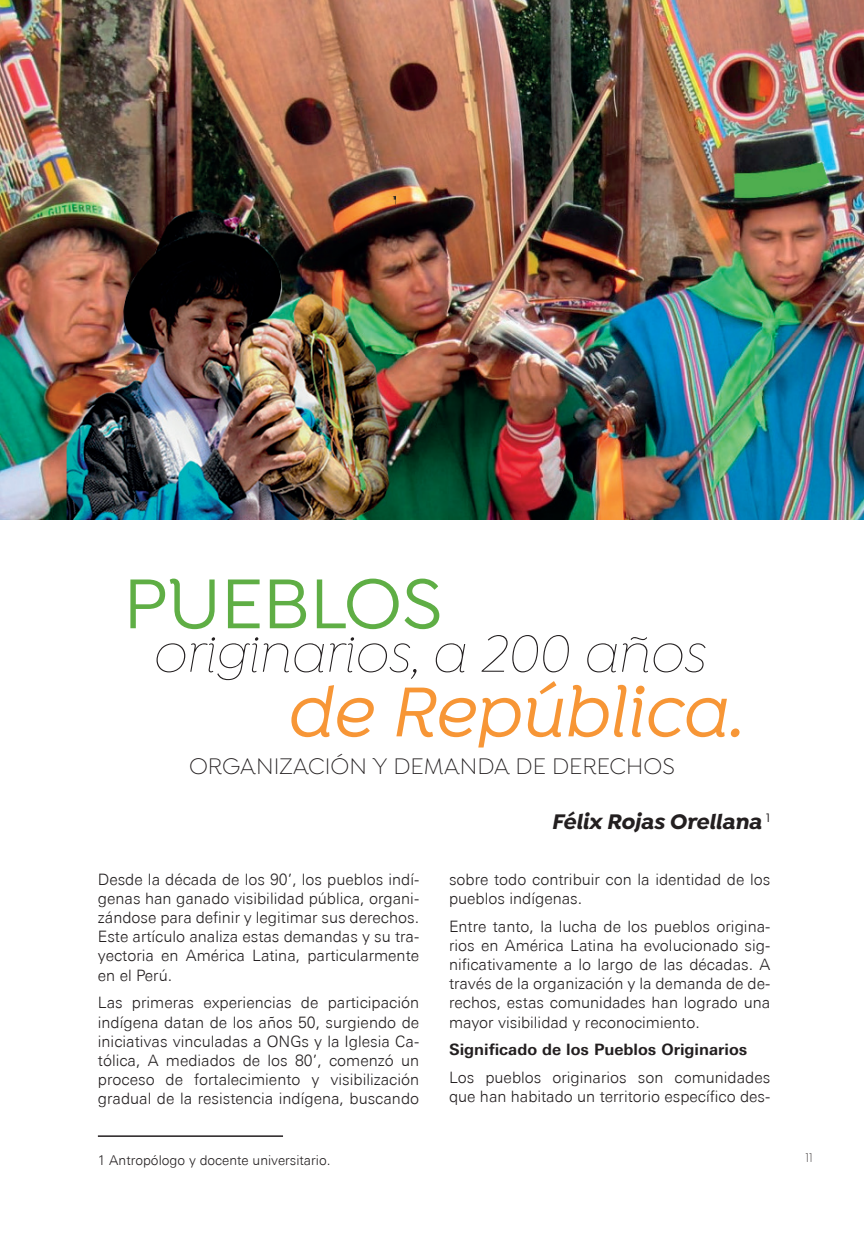
<style>
.page{position:relative;width:864px;height:1246px;background:#fff}
.page>*{position:absolute;margin:0;border:0;box-sizing:border-box;transform-origin:0 0}
.t1{font:italic 500 75px "Isidora Alt";color:#f79636}
.t2{font:500 75px "Isidora Alt";color:#5fae45}
.t3{font:italic 100 55.5px "Isidora Alt";color:#231f20}
.t4{font:300 24px "Isidora";color:#231f20}
.t5{font:italic 700 22.5px "Isidora";color:#231f20}
.t6{font:300 15.75px/19.2px "Univers Next Pro";color:#231f20;text-align:justify}
.t7{font:700 15.75px "Univers Next Pro";color:#231f20}
.t8{font:300 13.5px "Univers Next Pro";color:#231f20}
.t9{font:300 13.5px "Isidora Soft";color:#231f20}
</style>
<div class="page">
<hr style="left:98px;top:1135px;width:185px;height:2px;background:#231f20">
<img style="left:0;top:0;width:863px;height:520px">
<h1 class="t2" style="left:123px;top:561px;width:320px">PUEBLOS</h1>
<h2 class="t3" style="left:152px;top:624px;width:554px">originarios, a 200 años</h2>
<h1 class="t1" style="left:285px;top:669px;width:458px">de República.</h1>
<h3 class="t4" style="left:189px;top:753px;width:487px">ORGANIZACIÓN Y DEMANDA DE DERECHOS</h3>
<p class="t6" style="left:98px;top:869px;width:323px">Desde la década de los 90’, los pueblos indí&shy;genas han ganado visibilidad pública, organi&shy;zándose para definir y legitimar sus derechos.<br>Este artículo analiza estas demandas y su tra&shy;yectoria en América Latina, particularmente en el Perú.</p>
<p class="t6" style="left:98px;top:993px;width:323px">Las primeras experiencias de participación indígena datan de los años 50, surgiendo de iniciativas vinculadas a ONGs y la Iglesia Ca&shy;tólica, A mediados de los 80’, comenzó un proceso de fortalecimiento y visibilización gradual de la resistencia indígena, buscando</p>
<p class="t8" style="left:98px;top:1152px;width:234px">1 Antropólogo y docente universitario.</p>
<h3 class="t5" style="left:551px;top:808px;width:220px">Félix Rojas Orellana <sup>1</sup></h3>
<p class="t6" style="left:449px;top:869px;width:322px">sobre todo contribuir con la identidad de los pueblos indígenas.</p>
<p class="t6" style="left:449px;top:916px;width:323px">Entre tanto, la lucha de los pueblos origina&shy;rios en América Latina ha evolucionado sig&shy;nificativamente a lo largo de las décadas. A través de la organización y la demanda de de&shy;rechos, estas comunidades han logrado una mayor visibilidad y reconocimiento.</p>
<p class="t7" style="left:449px;top:1040px;width:300px">Significado de los Pueblos Originarios</p>
<p class="t6" style="left:449px;top:1068px;width:323px">Los pueblos originarios son comunidades que han habitado un territorio específico des-</p>
<p class="t9" style="left:805px;top:1150px;width:9px">11</p>
</div>
